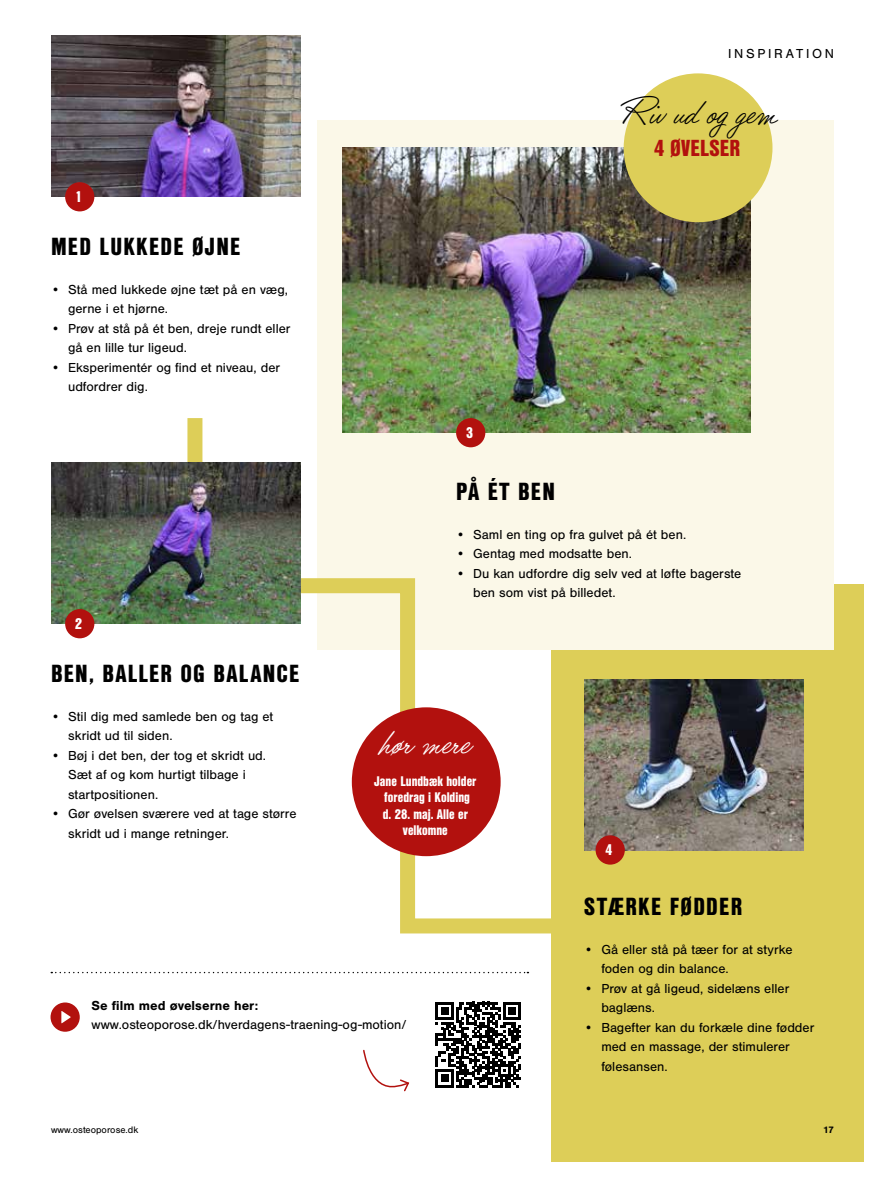
<style>
.page{position:relative;width:885px;height:1183px;background:#fff}
.page>*{position:absolute;margin:0;border:0;box-sizing:border-box;transform-origin:0 0}
.t1{font:39px "Filmotype La Crosse";color:#000}
.t2{font:39px "Filmotype La Crosse";color:#fff}
.t3{font:900 24px "Nimbus San Con L";letter-spacing:.05em;color:#000}
.t4{font:900 22.5px "Nimbus San Con L";color:#b2110e}
.t5{font:900 15px "Nimbus San Con L";color:#fff}
.t6{font:13.5px/19.5px "Nimbus San";color:#000}
.t7{font:900 13.5px/16.5px "Nimbus San Con L";color:#fff;text-align:center}
.t8{font:700 13.5px "Nimbus San";color:#000}
.t9{font:13.5px "Nimbus San";letter-spacing:.2em;color:#000}
.t10{font:9.75px "Nimbus San";color:#000}
.t11{font:700 9.75px "Nimbus San";color:#000}
</style>
<div class="page">
<div style="left:551px;top:584px;width:312px;height:577px;background:#ddce58"></div>
<div style="left:317px;top:120px;width:516px;height:529px;background:#fbf8e8"></div>
<div style="left:50px;top:1002px;width:30px;height:29px;background:#b2110e;border-radius:50%"></div>
<svg style="left:61px;top:1011px;width:10px;height:12px"></svg>
<svg style="left:363px;top:1049px;width:47px;height:43px"></svg>
<svg style="left:435px;top:1001px;width:86px;height:85px"></svg>
<img style="left:51px;top:35px;width:249px;height:162px">
<img style="left:342px;top:147px;width:408px;height:286px">
<div style="left:623px;top:73px;width:149px;height:149px;background:#ddce58;border-radius:50%"></div>
<svg style="left:51px;top:971px;width:477px;height:2px"></svg>
<svg style="left:180px;top:403px;width:391px;height:531px"></svg>
<img style="left:51px;top:462px;width:249px;height:161px">
<img style="left:584px;top:679px;width:219px;height:170px">
<div style="left:352px;top:707px;width:148px;height:148px;background:#b2110e;border-radius:50%"></div>
<div style="left:65px;top:182px;width:29px;height:29px;background:#b2110e;border-radius:50%"></div>
<div style="left:65px;top:609px;width:29px;height:29px;background:#b2110e;border-radius:50%"></div>
<div style="left:456px;top:418px;width:29px;height:29px;background:#b2110e;border-radius:50%"></div>
<div style="left:595px;top:835px;width:29px;height:29px;background:#b2110e;border-radius:50%"></div>
<p class="t9" style="left:728px;top:48px;width:107px">INSPIRATION</p>
<p class="t5" style="left:75px;top:187px;width:9px">1</p>
<h2 class="t3" style="left:51px;top:231px;width:191px">MED LUKKEDE ØJNE</h2>
<p class="t6" style="left:68px;top:280px;width:221px;text-indent:-17px">• Stå med lukkede øjne tæt på en væg, gerne i et hjørne.</p>
<p class="t6" style="left:68px;top:319px;width:224px;text-indent:-17px">• Prøv at stå på ét ben, dreje rundt eller gå en lille tur ligeud.</p>
<p class="t6" style="left:68px;top:358px;width:213px;text-indent:-17px">• Eksperimentér og find et niveau, der udfordrer dig.</p>
<p class="t5" style="left:75px;top:614px;width:9px">2</p>
<h2 class="t3" style="left:51px;top:658px;width:250px">BEN, BALLER OG BALANCE</h2>
<p class="t6" style="left:68px;top:707px;width:207px;text-indent:-17px">• Stil dig med samlede ben og tag et skridt ud til siden.</p>
<p class="t6" style="left:68px;top:746px;width:199px;text-indent:-17px">• Bøj i det ben, der tog et skridt ud.<br>Sæt af og kom hurtigt tilbage i startpositionen.</p>
<p class="t6" style="left:68px;top:804px;width:230px;text-indent:-17px">• Gør øvelsen sværere ved at tage større skridt ud i mange retninger.</p>
<p class="t5" style="left:466px;top:423px;width:9px">3</p>
<h1 class="t1" style="left:622px;top:95px;width:156px">Riv ud og gem</h1>
<h3 class="t4" style="left:654px;top:134px;width:88px">4 ØVELSER</h3>
<h2 class="t3" style="left:456px;top:476px;width:100px">PÅ ÉT BEN</h2>
<p class="t6" style="left:456px;top:525px;width:232px">• Saml en ting op fra gulvet på ét ben.</p>
<p class="t6" style="left:456px;top:545px;width:177px">• Gentag med modsatte ben.</p>
<p class="t6" style="left:473px;top:564px;width:270px;text-indent:-17px">• Du kan udfordre dig selv ved at løfte bagerste ben som vist på billedet.</p>
<h1 class="t2" style="left:380px;top:725px;width:91px">hør mere</h1>
<p class="t7" style="left:374px;top:771px;width:104px">Jane Lundbæk holder foredrag i Kolding<br>d. 28. maj. Alle er velkomne</p>
<p class="t5" style="left:605px;top:840px;width:9px">4</p>
<p class="t8" style="left:92px;top:1000px;width:168px">Se film med øvelserne her:</p>
<p class="t6" style="left:92px;top:1015px;width:316px">www.osteoporose.dk/hverdagens-traening-og-motion/</p>
<h2 class="t3" style="left:584px;top:891px;width:159px">STÆRKE FØDDER</h2>
<p class="t6" style="left:601px;top:940px;width:193px;text-indent:-17px">• Gå eller stå på tæer for at styrke foden og din balance.</p>
<p class="t6" style="left:601px;top:979px;width:189px;text-indent:-17px">• Prøv at gå ligeud, sidelæns eller baglæns.</p>
<p class="t6" style="left:601px;top:1017px;width:214px;text-indent:-17px">• Bagefter kan du forkæle dine fødder med en massage, der stimulerer følesansen.</p>
<p class="t10" style="left:51px;top:1126px;width:89px">www.osteoporose.dk</p>
<p class="t11" style="left:822px;top:1125px;width:12px">17</p>
</div>
